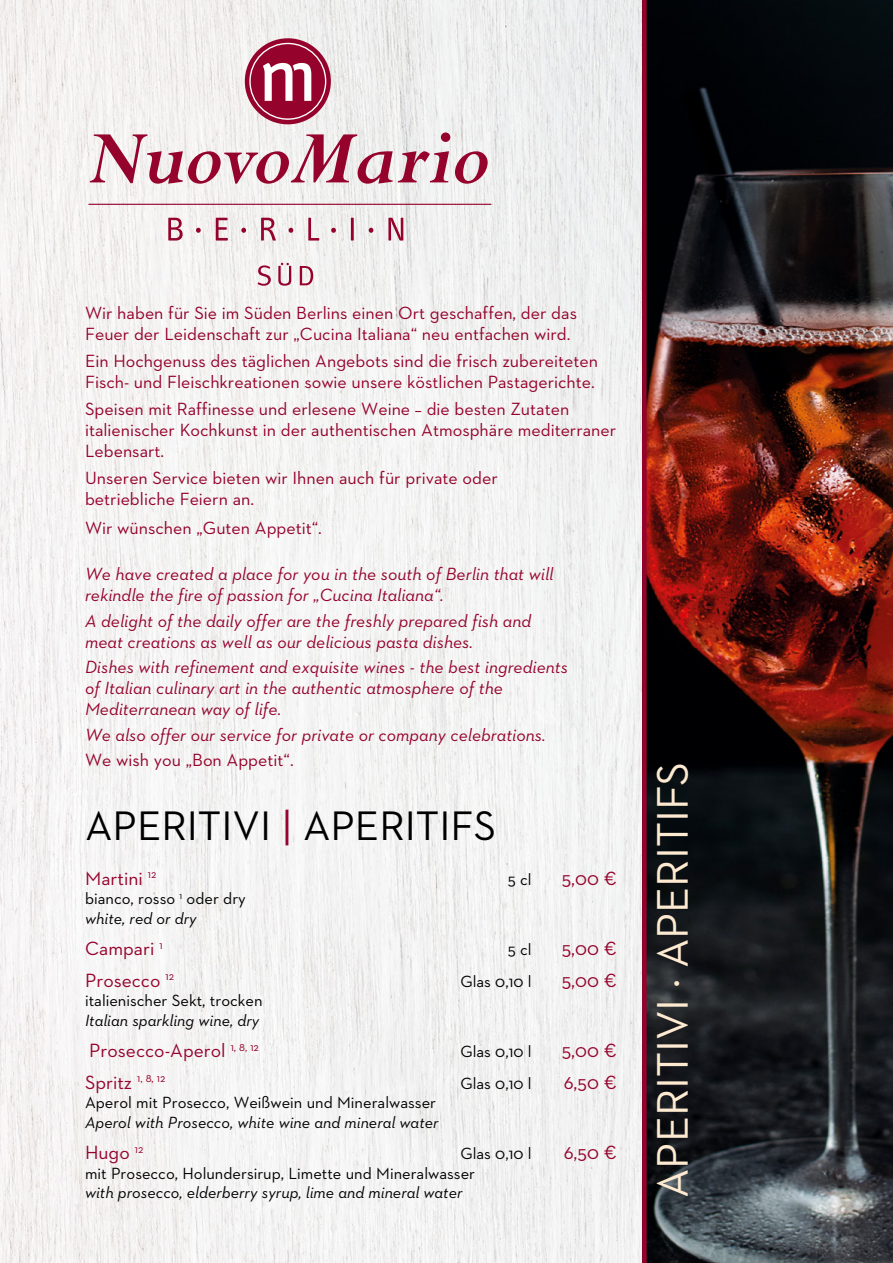
<style>
.page{position:relative;width:893px;height:1263px;background:#fff}
.page>*{position:absolute;margin:0;border:0;box-sizing:border-box;transform-origin:0 0}
.t1{font:45px "Neutraface 2 Text";color:#feead1}
.t2{font:42px "Neutraface 2 Text";color:#000}
.t3{font:19.5px "Neutraface 2 Text";color:#95032d}
.t4{font:18px/21px "Neutraface 2 Text";color:#95032d}
.t5{font:italic 18px/21px "Neutraface 2 Text";color:#95032d}
.t6{font:16.5px/19.5px "Neutraface 2 Text";color:#000}
.t7{font:italic 16.5px "Neutraface 2 Text";color:#000}
.s1{color:#95032d}
.s2{font-style:italic}
</style>
<div class="page">
<img style="left:0;top:0;width:642px;height:1263px">
<svg style="left:90px;top:132px;width:398px;height:52px"></svg>
<svg style="left:168px;top:218px;width:15px;height:23px"></svg>
<svg style="left:196px;top:228px;width:5px;height:5px"></svg>
<svg style="left:216px;top:218px;width:12px;height:23px"></svg>
<svg style="left:241px;top:228px;width:5px;height:5px"></svg>
<svg style="left:261px;top:218px;width:15px;height:23px"></svg>
<svg style="left:289px;top:228px;width:4px;height:5px"></svg>
<svg style="left:308px;top:218px;width:11px;height:23px"></svg>
<svg style="left:331px;top:228px;width:5px;height:5px"></svg>
<hr style="left:351px;top:218px;width:3px;height:23px;background:#95032d">
<svg style="left:369px;top:228px;width:4px;height:5px"></svg>
<svg style="left:388px;top:218px;width:15px;height:23px"></svg>
<div style="left:245px;top:38px;width:86px;height:86px;background:#95032d;border-radius:50%"></div>
<div style="left:249px;top:43px;width:77px;height:77px;border:1px solid #fff;border-radius:50%"></div>
<svg style="left:263px;top:63px;width:48px;height:38px"></svg>
<hr style="left:88px;top:204px;width:403px;height:1px;background:#95032d">
<svg style="left:257px;top:265px;width:14px;height:21px"></svg>
<svg style="left:278px;top:263px;width:13px;height:23px"></svg>
<svg style="left:300px;top:266px;width:13px;height:19px"></svg>
<img style="left:647px;top:0;width:246px;height:1263px">
<div style="left:642px;top:0;width:5px;height:1263px;background:#95032d"></div>
<p class="t4" style="left:85px;top:302px;width:494px">Wir haben für Sie im Süden Berlins einen Ort geschaffen, der das<br>Feuer der Leidenschaft zur „Cucina Italiana“ neu entfachen wird.</p>
<p class="t4" style="left:85px;top:350px;width:514px">Ein Hochgenuss des täglichen Angebots sind die frisch zubereiteten<br>Fisch- und Fleischkreationen sowie unsere köstlichen Pastagerichte.</p>
<p class="t4" style="left:85px;top:398px;width:533px">Speisen mit Raffinesse und erlesene Weine – die besten Zutaten italienischer Kochkunst in der authentischen Atmosphäre mediterraner<br>Lebensart.</p>
<p class="t4" style="left:85px;top:468px;width:414px">Unseren Service bieten wir Ihnen auch für private oder betriebliche Feiern an.</p>
<p class="t4" style="left:85px;top:517px;width:238px">Wir wünschen „Guten Appetit“.</p>
<p class="t5" style="left:85px;top:563px;width:470px">We have created a place for you in the south of Berlin that will rekindle the fire of passion for „Cucina Italiana“.</p>
<p class="t5" style="left:85px;top:610px;width:448px">A delight of the daily offer are the freshly prepared fish and meat creations as well as our delicious pasta dishes.</p>
<p class="t5" style="left:85px;top:657px;width:484px">Dishes with refinement and exquisite wines - the best ingredients of Italian culinary art in the authentic atmosphere of the<br>Mediterranean way of life.</p>
<p class="t5" style="left:85px;top:724px;width:462px">We also offer our service for private or company celebrations.</p>
<p class="t4" style="left:85px;top:750px;width:210px">We wish you „Bon Appetit“.</p>
<h2 class="t2" style="left:85px;top:799px;width:413px">APERITIVI <span class="s1">|</span> APERITIFS</h2>
<p class="t3" style="left:85px;top:866px;width:73px">Martini <sup>12</sup></p>
<p class="t6" style="left:508px;top:869px;width:25px">5 cl</p>
<p class="t3" style="left:562px;top:866px;width:56px">5,00 €</p>
<p class="t6" style="left:85px;top:888px;width:162px">bianco, rosso <sup>1</sup> oder dry <span class="s2">white, red or dry</span></p>
<p class="t3" style="left:85px;top:936px;width:79px">Campari <sup>1</sup></p>
<p class="t6" style="left:508px;top:939px;width:25px">5 cl</p>
<p class="t3" style="left:562px;top:936px;width:56px">5,00 €</p>
<p class="t3" style="left:85px;top:968px;width:91px">Prosecco <sup>12</sup></p>
<p class="t6" style="left:460px;top:971px;width:73px">Glas 0,10 l</p>
<p class="t3" style="left:562px;top:968px;width:56px">5,00 €</p>
<p class="t6" style="left:85px;top:990px;width:179px">italienischer Sekt, trocken</p>
<p class="t7" style="left:85px;top:1010px;width:176px">Italian sparkling wine, dry</p>
<p class="t3" style="left:89px;top:1038px;width:171px">Prosecco-Aperol <sup>1,</sup> <sup>8,</sup> <sup>12</sup></p>
<p class="t6" style="left:460px;top:1041px;width:73px">Glas 0,10 l</p>
<p class="t3" style="left:562px;top:1038px;width:56px">5,00 €</p>
<p class="t3" style="left:85px;top:1070px;width:82px">Spritz <sup>1,</sup> <sup>8,</sup> <sup>12</sup></p>
<p class="t6" style="left:460px;top:1073px;width:73px">Glas 0,10 l</p>
<p class="t3" style="left:564px;top:1070px;width:54px">6,50 €</p>
<p class="t6" style="left:85px;top:1092px;width:353px">Aperol mit Prosecco, Weißwein und Mineralwasser</p>
<p class="t7" style="left:85px;top:1112px;width:355px">Aperol with Prosecco, white wine and mineral water</p>
<p class="t3" style="left:85px;top:1140px;width:60px">Hugo <sup>12</sup></p>
<p class="t6" style="left:460px;top:1143px;width:73px">Glas 0,10 l</p>
<p class="t3" style="left:564px;top:1140px;width:54px">6,50 €</p>
<p class="t6" style="left:85px;top:1163px;width:392px">mit Prosecco, Holundersirup, Limette und Mineralwasser</p>
<p class="t7" style="left:85px;top:1182px;width:379px">with prosecco, elderberry syrup, lime and mineral water</p>
<h1 class="t1" style="left:644px;top:1198px;width:438px;rotate:-90deg">APERITIVI · APERITIFS</h1>
</div>
